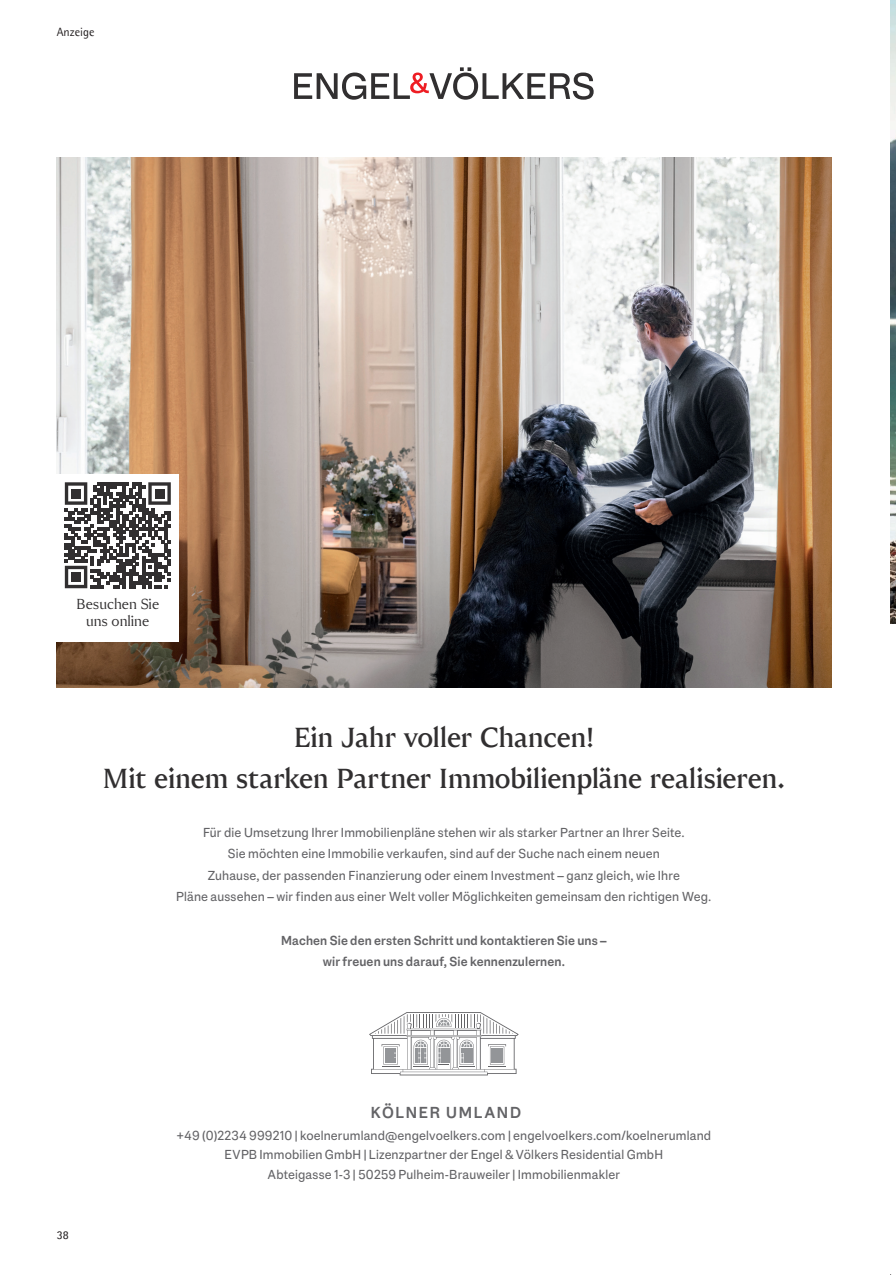
<style>
.page{position:relative;width:896px;height:1275px;background:#fff}
.page>*{position:absolute;margin:0;border:0;box-sizing:border-box;transform-origin:0 0}
.t1{font:700 27.3px/41.1px "Engel Voelkers Head";letter-spacing:-.005em;color:#312f30;text-align:center}
.t2{font:700 15.75px "Engel Voelkers Text";letter-spacing:.11em;color:#636366}
.t3{font:14.4px/17.2px "Engel Voelkers Head";color:#312f30;text-align:center}
.t4{font:12.9px/21.6px "Engel Voelkers Text";letter-spacing:.01em;color:#636366;text-align:center}
.t5{font:700 12.9px/21.6px "Engel Voelkers Text";letter-spacing:.01em;color:#636366;text-align:center}
.t6{font:12px "Agfa Rotis Semisans";color:#231f20}
</style>
<div class="page">
<img style="left:890px;top:3px;width:5px;height:620px">
<svg style="left:369px;top:1012px;width:149px;height:63px"></svg>
<img style="left:57px;top:157px;width:774px;height:530px">
<div style="left:57px;top:474px;width:122px;height:167px;background:#fff"></div>
<svg style="left:65px;top:482px;width:106px;height:106px"></svg>
<div style="left:71px;top:489px;width:10px;height:9px;background:#312f30"></div>
<div style="left:155px;top:489px;width:9px;height:9px;background:#312f30"></div>
<div style="left:71px;top:572px;width:10px;height:10px;background:#312f30"></div>
<svg style="left:294px;top:67px;width:299px;height:33px"></svg>
<svg style="left:890px;top:0;width:6px;height:3px"></svg>
<p class="t6" style="left:57px;top:25px;width:39px">Anzeige</p>
<p class="t3" style="left:76px;top:595px;width:84px">Besuchen Sie uns online</p>
<h1 class="t1" style="left:102px;top:717px;width:684px">Ein Jahr voller Chancen!<br>Mit einem starken Partner Immobilienpläne realisieren.</h1>
<p class="t4" style="left:176px;top:821px;width:536px">Für die Umsetzung Ihrer Immobilienpläne stehen wir als starker Partner an Ihrer Seite.<br>Sie möchten eine Immobilie verkaufen, sind auf der Suche nach einem neuen<br>Zuhause, der passenden Finanzierung oder einem Investment – ganz gleich, wie Ihre<br>Pläne aussehen – wir finden aus einer Welt voller Möglichkeiten gemeinsam den richtigen Weg.</p>
<p class="t5" style="left:281px;top:929px;width:327px">Machen Sie den ersten Schritt und kontaktieren Sie uns – wir freuen uns darauf, Sie kennenzulernen.</p>
<p class="t6" style="left:57px;top:1227px;width:14px">38</p>
<p class="t2" style="left:371px;top:1102px;width:152px">KÖLNER UMLAND</p>
<p class="t4" style="left:176px;top:1125px;width:536px;line-height:19.4px">+49 (0)2234 999210 | koelnerumland@engelvoelkers.com | engelvoelkers.com/koelnerumland<br>EVPB Immobilien GmbH | Lizenzpartner der Engel &amp; Völkers Residential GmbH<br>Abteigasse 1-3 | 50259 Pulheim-Brauweiler | Immobilienmakler</p>
</div>
